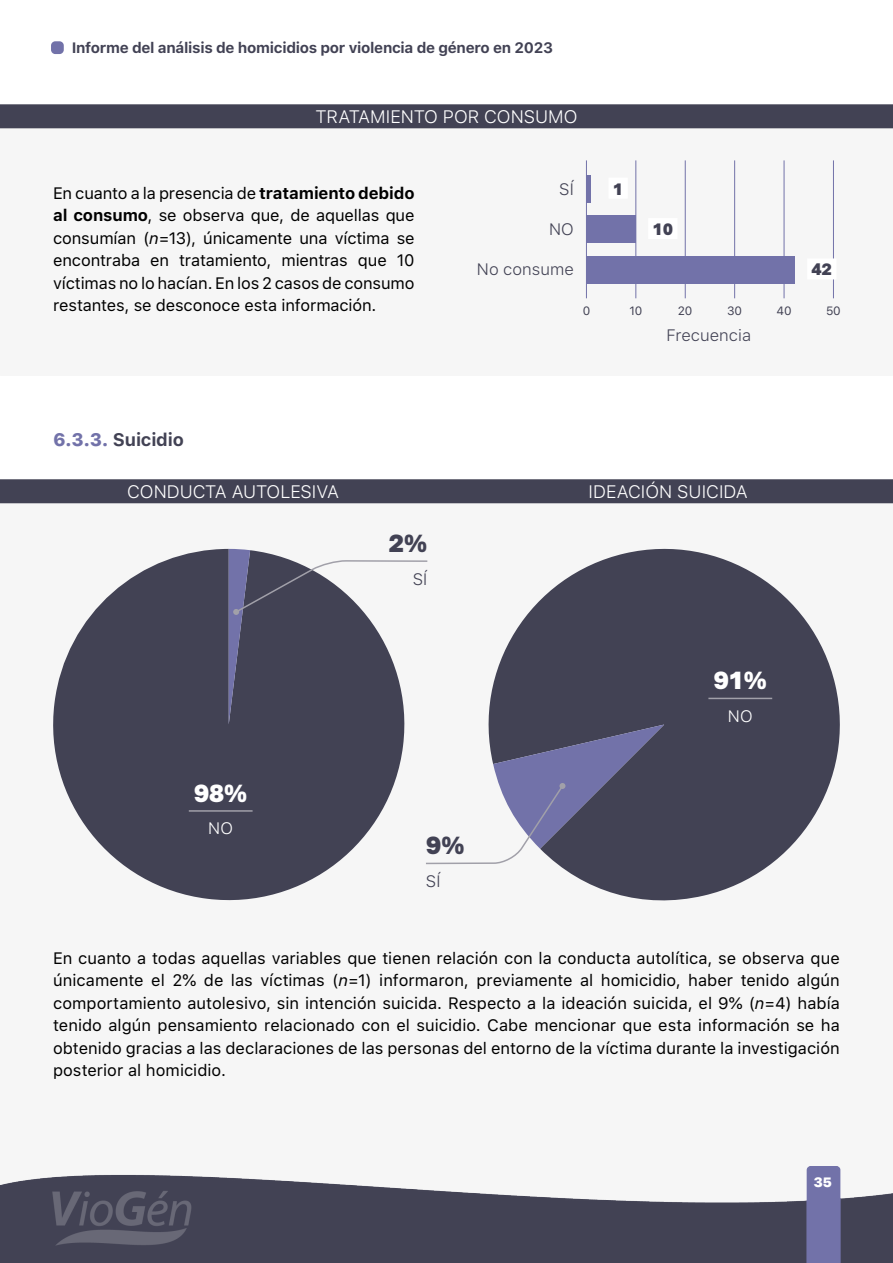
<style>
.page{position:relative;width:893px;height:1263px;background:#fff}
.page>*{position:absolute;margin:0;border:0;box-sizing:border-box;transform-origin:0 0}
.t1{font:900 27px "Aptos";color:#fff}
.t2{font:900 27px "Aptos";color:#424254}
._01_Head_04{font:300 18px "SF Pro Text";color:#fff}
._01_Titulo03{font:700 18px "SF Pro Text";letter-spacing:-.01em;color:#424254}
.t3{font:900 18px "Aptos";color:#424254}
._01_TextoGeneral{font:16.5px/22.5px "SF Pro Text";letter-spacing:-.005em;color:#000;text-align:justify}
.t4{font:300 16.5px "SF Pro Text";letter-spacing:.005em;color:#424254}
.t5{font:300 16.5px "SF Pro Text";color:#fff}
.t6{font:700 15px "SF Pro Text";letter-spacing:-.02em;color:#424254}
.t7{font:900 13.5px "SF Pro Display";color:#fff}
.t8{font:12px "SF Pro Text";letter-spacing:-.02em;color:#424254}
.s1{font-weight:700}
.s2{font-style:italic}
.s3{font-weight:800;color:#7272a9}
</style>
<div class="page">
<div style="left:0;top:479px;width:893px;height:24px;background:#424254"></div>
<img style="left:0;top:1166px;width:893px;height:97px">
<div style="left:51px;top:41px;width:13px;height:13px;background:#7272a9;border-radius:4px"></div>
<div style="left:0;top:128px;width:893px;height:171px;background:#f6f6f6"></div>
<div style="left:0;top:104px;width:893px;height:24px;background:#424254"></div>
<div style="left:586px;top:175px;width:5px;height:28px;background:#7272a9"></div>
<div style="left:586px;top:216px;width:50px;height:27px;background:#7272a9"></div>
<div style="left:586px;top:256px;width:209px;height:28px;background:#7272a9"></div>
<hr style="left:586px;top:160px;width:1px;height:138px;background:#7272a9">
<hr style="left:635px;top:160px;width:1px;height:138px;background:#7272a9">
<hr style="left:685px;top:160px;width:1px;height:138px;background:#7272a9">
<hr style="left:734px;top:160px;width:1px;height:138px;background:#7272a9">
<hr style="left:833px;top:160px;width:1px;height:138px;background:#7272a9">
<hr style="left:784px;top:160px;width:1px;height:138px;background:#7272a9">
<div style="left:648px;top:218px;width:29px;height:21px;background:#fff"></div>
<div style="left:608px;top:178px;width:20px;height:21px;background:#fff"></div>
<div style="left:807px;top:258px;width:29px;height:21px;background:#fff"></div>
<svg style="left:53px;top:549px;width:281px;height:352px;fill:#424254"></svg>
<hr style="left:189px;top:810px;width:64px;height:2px;background:#a1a0a9">
<svg style="left:558px;top:548px;width:282px;height:353px;fill:#424254"></svg>
<hr style="left:708px;top:698px;width:64px;height:1px;background:#a1a0a9">
<svg style="left:229px;top:549px;width:435px;height:316px"></svg>
<p class="t6" style="left:72px;top:39px;width:483px">Informe del análisis de homicidios por violencia de género en 2023</p>
<p class="_01_Head_04" style="left:315px;top:107px;width:264px">TRATAMIENTO POR CONSUMO</p>
<p class="_01_TextoGeneral" style="left:53px;top:182px;width:363px">En cuanto a la presencia de <span class="s1">tratamiento debido al consumo</span>, se observa que, de aquellas que consumían (<span class="s2">n</span>=13), únicamente una víctima se encontraba en tratamiento, mientras que 10 víctimas no lo hacían. En los 2 casos de consumo restantes, se desconoce esta información.</p>
<p class="t4" style="left:559px;top:179px;width:16px">SÍ</p>
<p class="t4" style="left:549px;top:220px;width:26px">NO</p>
<p class="t4" style="left:477px;top:260px;width:98px">No consume</p>
<p class="t3" style="left:613px;top:176px;width:12px">1</p>
<p class="t3" style="left:653px;top:217px;width:22px">10</p>
<p class="t3" style="left:811px;top:257px;width:22px">42</p>
<p class="t8" style="left:583px;top:303px;width:9px">0</p>
<p class="t8" style="left:629px;top:303px;width:14px">10</p>
<p class="t8" style="left:678px;top:303px;width:16px">20</p>
<p class="t8" style="left:727px;top:303px;width:16px">30</p>
<p class="t8" style="left:776px;top:303px;width:17px">40</p>
<p class="t8" style="left:826px;top:303px;width:16px">50</p>
<p class="t4" style="left:666px;top:326px;width:86px">Frecuencia</p>
<p class="_01_Titulo03" style="left:53px;top:430px;width:132px"><span class="s3">6.3.3.</span> Suicidio</p>
<p class="_01_Head_04" style="left:127px;top:482px;width:213px">CONDUCTA AUTOLESIVA</p>
<p class="_01_Head_04" style="left:588px;top:482px;width:161px">IDEACIÓN SUICIDA</p>
<p class="t1" style="left:194px;top:774px;width:55px">98%</p>
<p class="t5" style="left:208px;top:819px;width:26px">NO</p>
<p class="t2" style="left:389px;top:525px;width:40px">2%</p>
<p class="t4" style="left:413px;top:569px;width:16px">SÍ</p>
<p class="t2" style="left:426px;top:827px;width:40px">9%</p>
<p class="t4" style="left:426px;top:871px;width:16px">SÍ</p>
<p class="t1" style="left:713px;top:662px;width:55px">91%</p>
<p class="t5" style="left:728px;top:706px;width:26px">NO</p>
<p class="_01_TextoGeneral" style="left:53px;top:947px;width:788px">En cuanto a todas aquellas variables que tienen relación con la conducta autolítica, se observa que únicamente el 2% de las víctimas (<span class="s2">n</span>=1) informaron, previamente al homicidio, haber tenido algún comportamiento autolesivo, sin intención suicida. Respecto a la ideación suicida, el 9% (<span class="s2">n</span>=4) había tenido algún pensamiento relacionado con el suicidio. Cabe mencionar que esta información se ha obtenido gracias a las declaraciones de las personas del entorno de la víctima durante la investigación posterior al homicidio.</p>
<p class="t7" style="left:814px;top:1174px;width:19px">35</p>
</div>
